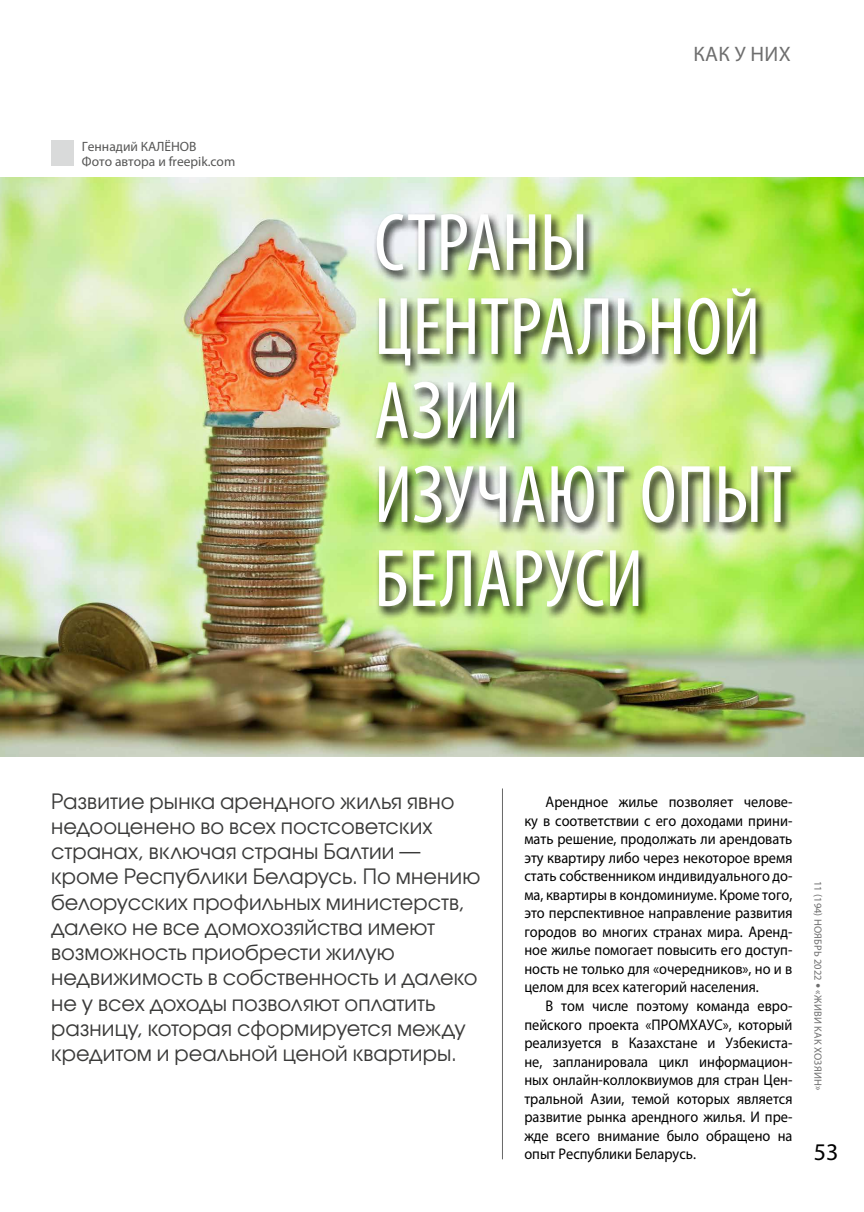
<style>
.page{position:relative;width:864px;height:1212px;background:#fff}
.page>*{position:absolute;margin:0;border:0;box-sizing:border-box;transform-origin:0 0}
.t1{font:condensed 82.5px/84px "Myriad Pro";color:#fff}
.t2{font:24px "Myriad Pro";color:#000}
.t3{font:21px/25.2px "Avant Garde Gothic C";color:#3a3a39}
.t4{font:21px "Myriad Pro";letter-spacing:.02em;color:#6e6e6e}
.t5{font:15.45px/18.6px "Myriad Pro";color:#000;text-align:justify;scale:.93 1}
.t6{font:13.5px/15px "Myriad Pro";color:#565655}
.t7{font:10.5px "Myriad Pro";letter-spacing:.02em;color:#6e6e6e}
.s1{font-family:"Tornado Cyr"}
</style>
<div class="page">
<hr style="left:502px;top:788px;width:1px;height:371px;background:#000">
<img style="left:1px;top:178px;width:862px;height:578px">
<div style="left:51px;top:141px;width:22px;height:25px;background:#d9dada"></div>
<div style="left:373px;top:212px;width:429px;height:408px;background:#000;opacity:.94"></div>
<p class="t6" style="left:82px;top:139px;width:155px">Геннадий КАЛЁНОВ<br>Фото автора и freepik.com</p>
<h3 class="t4" style="left:693px;top:41px;width:99px">КАК У НИХ</h3>
<h1 class="t1" style="left:374px;top:200px;width:419px">СТРАНЫ<br>ЦЕНТРАЛЬНОЙ<br>АЗИИ<br>ИЗУЧАЮТ ОПЫТ<br>БЕЛАРУСИ</h1>
<p class="t3" style="left:51px;top:788px;width:430px">Развитие рынка арендного жилья явно недооценено во всех постсоветских странах, включая страны Балтии — кроме Республики Беларусь. По мнению белорусских профильных министерств, далеко не все домохозяйства имеют возможность приобрести жилую недвижимость в собственность и далеко не у всех доходы позволяют оплатить разницу, которая сформируется между кредитом и реальной ценой квартиры.</p>
<p class="t5" style="left:524px;top:792px;width:290px;text-indent:21px">Арендное жилье позволяет челове&shy;ку в соответствии с его доходами прини&shy;мать решение, продолжать ли арендовать эту квартиру либо через некоторое время стать собственником индивидуального до&shy;ма, квартиры в кондоминиуме. Кроме того, это перспективное направление развития городов во многих странах мира. Аренд&shy;ное жилье помогает повысить его доступ&shy;ность не только для «очередников», но и в целом для всех категорий населения.</p>
<p class="t5" style="left:524px;top:996px;width:290px;text-indent:21px">В том числе поэтому команда евро&shy;пейского проекта «ПРОМХАУС», который реализуется в Казахстане и Узбекиста&shy;не, запланировала цикл информацион&shy;ных онлайн-коллоквиумов для стран Цен&shy;тральной Азии, темой которых является развитие рынка арендного жилья. И пре&shy;жде всего внимание было обращено на опыт Республики Беларусь.</p>
<p class="t7" style="left:824px;top:881px;width:211px;rotate:90deg">11 (194) НОЯБРЬ 2022 <span class="s1">•</span> «ЖИВИ КАК ХОЗЯИН»</p>
<h2 class="t2" style="left:813px;top:1137px;width:26px">53</h2>
</div>
